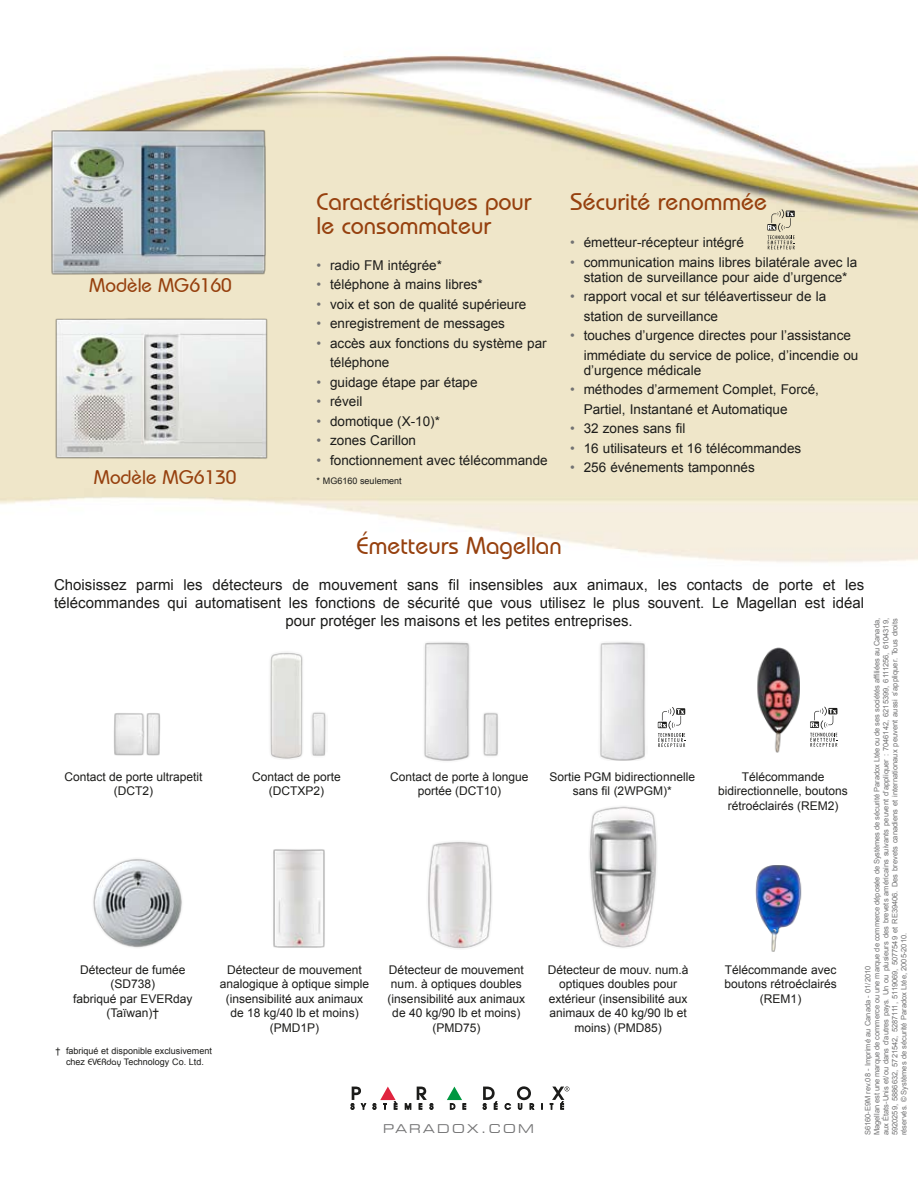
<style>
.page{position:relative;width:918px;height:1188px;background:#fff}
.page>*{position:absolute;margin:0;border:0;box-sizing:border-box;transform-origin:0 0}
.t1{font:500 24px/24px "Bauhaus IT Cby BT";color:#96400e}
.t2{font:500 19.5px "Bauhaus IT Cby BT";color:#96400e}
.t3{font:15px/18px "Arial";color:#1c1c1a;text-align:center}
.t4{font:13.5px/19.5px "Arial";color:#1c1c1a}
.t5{font:12px/14.4px "Arial";color:#1c1c1a;text-align:center}
.t6{font:expanded 12px "Square 721 BT";letter-spacing:.2em;color:#727273}
.t7{font:9px/10.8px "Arial";color:#1c1c1a;text-align:center}
.t8{font:7.5px/9px "Arial";color:#727273}
.s1{color:#727273}
.s2{font-family:"Bauhaus IT Cby BT";font-weight:500}
</style>
<div class="page">
<svg style="left:405px;top:1103px;width:6px;height:7px"></svg>
<svg style="left:505px;top:1103px;width:6px;height:7px"></svg>
<svg style="left:447px;top:1087px;width:19px;height:23px"></svg>
<svg style="left:372px;top:1087px;width:25px;height:23px"></svg>
<svg style="left:351px;top:1087px;width:15px;height:23px"></svg>
<svg style="left:417px;top:1087px;width:16px;height:23px"></svg>
<svg style="left:483px;top:1087px;width:14px;height:23px"></svg>
<svg style="left:517px;top:1086px;width:17px;height:24px"></svg>
<svg style="left:550px;top:1086px;width:19px;height:24px"></svg>
<img style="left:0;top:55px;width:918px;height:508px">
<img style="left:47px;top:124px;width:223px;height:156px">
<img style="left:600px;top:642px;width:45px;height:119px">
<img style="left:114px;top:713px;width:46px;height:43px">
<img style="left:270px;top:652px;width:56px;height:107px">
<img style="left:589px;top:806px;width:68px;height:142px">
<img style="left:424px;top:642px;width:74px;height:119px">
<img style="left:93px;top:859px;width:89px;height:89px">
<img style="left:273px;top:849px;width:52px;height:99px">
<img style="left:428px;top:841px;width:64px;height:108px">
<img style="left:38px;top:308px;width:247px;height:159px">
<svg style="left:767px;top:209px;width:27px;height:40px"></svg>
<svg style="left:658px;top:707px;width:27px;height:40px"></svg>
<svg style="left:810px;top:707px;width:27px;height:40px"></svg>
<img style="left:757px;top:647px;width:42px;height:106px">
<img style="left:755px;top:865px;width:47px;height:87px">
<h2 class="t2" style="left:89px;top:273px;width:144px">Modèle MG6160</h2>
<h2 class="t2" style="left:94px;top:465px;width:144px">Modèle MG6130</h2>
<h1 class="t1" style="left:316px;top:190px;width:216px">Caractéristiques pour le consommateur</h1>
<p class="t4" style="left:316px;top:255px;width:127px"><span class="s1">•</span> radio FM intégrée*</p>
<p class="t4" style="left:316px;top:275px;width:168px"><span class="s1">•</span> téléphone à mains libres*</p>
<p class="t4" style="left:316px;top:294px;width:211px"><span class="s1">•</span> voix et son de qualité supérieure</p>
<p class="t4" style="left:316px;top:314px;width:190px"><span class="s1">•</span> enregistrement de messages</p>
<p class="t4" style="left:330px;top:333px;width:218px;text-indent:-14px"><span class="s1">•</span> accès aux fonctions du système par téléphone</p>
<p class="t4" style="left:316px;top:372px;width:163px"><span class="s1">•</span> guidage étape par étape</p>
<p class="t4" style="left:316px;top:392px;width:47px"><span class="s1">•</span> réveil</p>
<p class="t4" style="left:316px;top:411px;width:125px"><span class="s1">•</span> domotique (X-10)*</p>
<p class="t4" style="left:316px;top:431px;width:101px"><span class="s1">•</span> zones Carillon</p>
<p class="t4" style="left:316px;top:450px;width:233px"><span class="s1">•</span> fonctionnement avec télécommande</p>
<p class="t7" style="left:316px;top:476px;width:87px">* MG6160 seulement</p>
<h1 class="t1" style="left:570px;top:190px;width:198px">Sécurité renommée</h1>
<p class="t4" style="left:570px;top:233px;width:175px"><span class="s1">•</span> émetteur-récepteur intégré</p>
<p class="t4" style="left:570px;top:254px;width:288px;line-height:15px;text-align:center"><span class="s1">•</span> communication mains libres bilatérale avec la station de surveillance pour aide d’urgence*</p>
<p class="t4" style="left:584px;top:287px;width:244px;text-indent:-14px"><span class="s1">•</span> rapport vocal et sur téléavertisseur de la station de surveillance</p>
<p class="t4" style="left:584px;top:326px;width:276px;text-indent:-14px"><span class="s1">•</span> touches d’urgence directes pour l’assistance immédiate du service de police, d’incendie ou</p>
<p class="t4" style="left:584px;top:360px;width:119px">d’urgence médicale</p>
<p class="t4" style="left:584px;top:380px;width:237px;text-indent:-14px"><span class="s1">•</span> méthodes d’armement Complet, Forcé,<br>Partiel, Instantané et Automatique</p>
<p class="t4" style="left:570px;top:419px;width:117px"><span class="s1">•</span> 32 zones sans fil</p>
<p class="t4" style="left:570px;top:438px;width:233px"><span class="s1">•</span> 16 utilisateurs et 16 télécommandes</p>
<p class="t4" style="left:570px;top:458px;width:186px"><span class="s1">•</span> 256 événements tamponnés</p>
<h1 class="t1" style="left:356px;top:533px;width:207px">Émetteurs Magellan</h1>
<p class="t3" style="left:54px;top:576px;width:811px">Choisissez parmi les détecteurs de mouvement sans fil insensibles aux animaux, les contacts de porte et les télécommandes qui automatisent les fonctions de sécurité que vous utilisez le plus souvent. Le Magellan est idéal pour protéger les maisons et les petites entreprises.</p>
<p class="t8" style="left:863px;top:1135px;width:519px;rotate:-90deg">S6160-E9M rev.08 - Imprimé au Canada - 01/2010<br>Magellan est une marque de commerce ou une marque de commerce déposée de Systèmes de sécurité Paradox Ltée ou de ses sociétés affiliées au Canada, aux États-Unis et/ou dans d’autres pays. Un ou plusieurs des brevets américains suivants peuvent d’appliquer : 7046142, 6215399, 6111256, 6104319, 5920259, 5886632, 5721542, 5287111, 5119069, 5077549 et RE39406. Des brevets canadiens et internationaux peuvent aussi s’appliquer. Tous droits réservés. © Systèmes de sécurité Paradox Ltée, 2005-2010.</p>
<p class="t5" style="left:64px;top:769px;width:140px">Contact de porte ultrapetit (DCT2)</p>
<p class="t5" style="left:252px;top:769px;width:90px">Contact de porte (DCTXP2)</p>
<p class="t5" style="left:390px;top:769px;width:140px">Contact de porte à longue portée (DCT10)</p>
<p class="t5" style="left:549px;top:769px;width:147px">Sortie PGM bidirectionnelle sans fil (2WPGM)*</p>
<p class="t5" style="left:718px;top:769px;width:131px">Télécommande bidirectionnelle, boutons rétroéclairés (REM2)</p>
<p class="t5" style="left:73px;top:963px;width:121px">Détecteur de fumée (SD738)<br>fabriqué par EVERday (Taïwan)†</p>
<p class="t5" style="left:220px;top:963px;width:151px">Détecteur de mouvement analogique à optique simple (insensibilité aux animaux de 18 kg/40 lb et moins) (PMD1P)</p>
<p class="t5" style="left:388px;top:963px;width:139px">Détecteur de mouvement num. à optiques doubles (insensibilité aux animaux de 40 kg/90 lb et moins) (PMD75)</p>
<p class="t5" style="left:548px;top:963px;width:142px">Détecteur de mouv. num.à optiques doubles pour extérieur (insensibilité aux animaux de 40 kg/90 lb et moins) (PMD85)</p>
<p class="t5" style="left:724px;top:963px;width:114px">Télécommande avec boutons rétroéclairés (REM1)</p>
<p class="t7" style="left:56px;top:1046px;width:158px">† fabriqué et disponible exclusivement chez <span class="s2">EVERday</span> Technology Co. Ltd.</p>
<p class="t6" style="left:383px;top:1122px;width:153px">PARADOX.COM</p>
</div>
